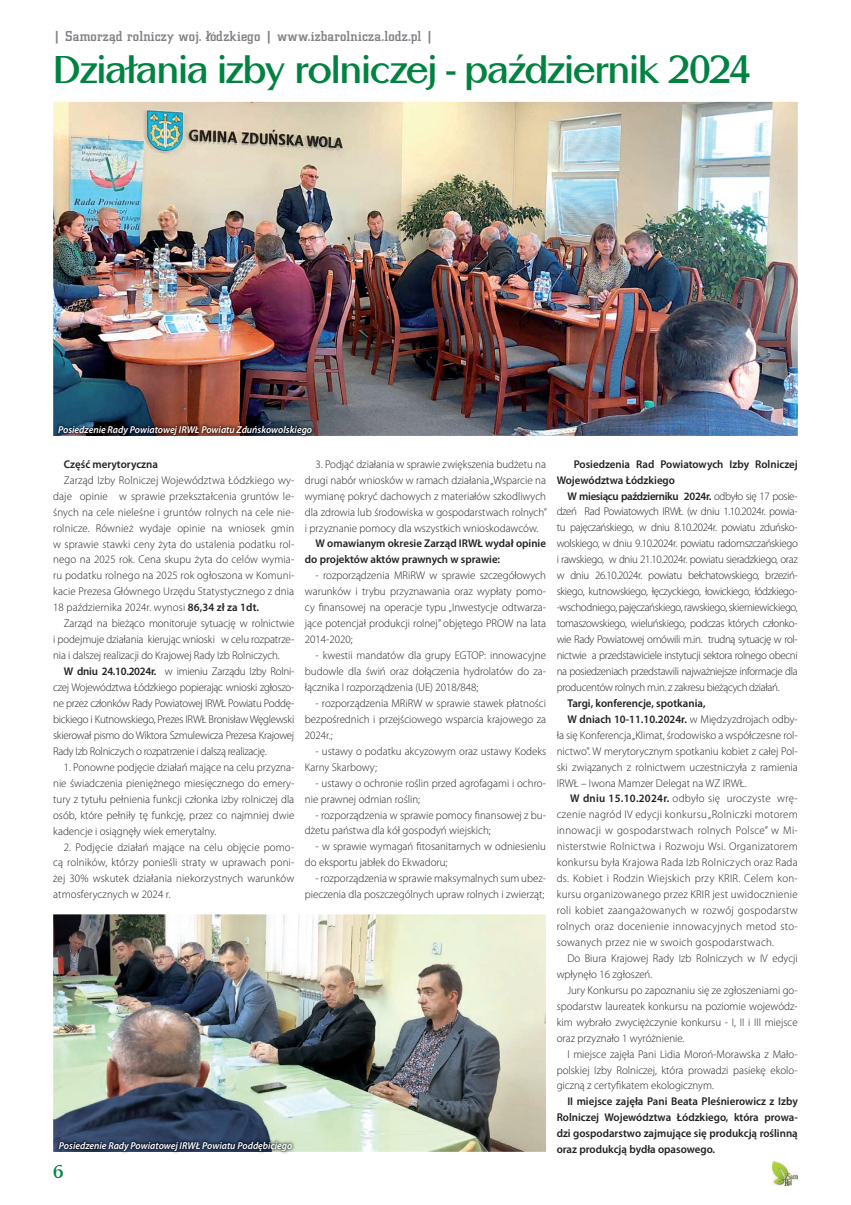
<style>
.page{position:relative;width:851px;height:1205px;background:#fff}
.page>*{position:absolute;margin:0;border:0;box-sizing:border-box;transform-origin:0 0}
.t1{font:700 37.5px "Altrincham";letter-spacing:-.04em;color:#008340}
.t2{font:700 17.5px "Altrincham";color:#008340}
.t3{font:500 15px "City DEE";letter-spacing:.01em;color:#808285}
.t4{font:300 11.25px/16px "Myriad Pro";color:#231f20;text-align:justify}
.t5{font:300 11.25px "Myriad Pro";letter-spacing:.025em;color:#231f20}
.t6{font:600 11.25px/16px "Myriad Pro";color:#231f20}
.t7{font:italic 600 10px "Myriad Pro";color:#fff}
.s1{font-weight:600}
.s2{font-weight:300}
</style>
<div class="page">
<img style="left:772px;top:1161px;width:25px;height:24px">
<svg style="left:205px;top:33px;width:7px;height:6px"></svg>
<img style="left:53px;top:914px;width:493px;height:238px">
<img style="left:53px;top:102px;width:744px;height:334px">
<img style="left:55px;top:422px;width:260px;height:16px">
<img style="left:56px;top:1137px;width:240px;height:17px">
<h3 class="t3" style="left:53px;top:29px;width:381px">| Samorzad rolniczy woj. lódzkiego | www.izbarolnicza.lodz.pl |</h3>
<h1 class="t1" style="left:53px;top:47px;width:699px">Działania izby rolniczej - październik 2024</h1>
<p class="t7" style="left:58px;top:423px;width:255px">Posiedzenie Rady Powiatowej IRWŁ Powiatu Zduńskowolskiego</p>
<p class="t6" style="left:64px;top:456px;width:96px">Część merytoryczna</p>
<p class="t4" style="left:53px;top:472px;width:242px;text-indent:11px">Zarząd Izby Rolniczej Województwa Łódzkiego wy&shy;daje opinie w sprawie przekształcenia gruntów le&shy;śnych na cele nieleśne i gruntów rolnych na cele nie&shy;rolnicze. Również wydaje opinie na wniosek gmin w sprawie stawki ceny żyta do ustalenia podatku rol&shy;nego na 2025 rok. Cena skupu żyta do celów wymia&shy;ru podatku rolnego na 2025 rok ogłoszona w Komuni&shy;kacie Prezesa Głównego Urzędu Statystycznego z dnia 18 października 2024r. wynosi <span class="s1">86,34 zł za 1dt.</span></p>
<p class="t4" style="left:53px;top:616px;width:242px;text-indent:11px">Zarząd na bieżąco monitoruje sytuację w rolnictwie i podejmuje działania kierując wnioski w celu rozpatrze&shy;nia i dalszej realizacji do Krajowej Rady Izb Rolniczych.</p>
<p class="t4" style="left:53px;top:663px;width:242px;text-indent:11px"><span class="s1">W dniu 24.10.2024r.</span> w imieniu Zarządu Izby Rolni&shy;czej Województwa Łódzkiego popierając wnioski zgłoszo&shy;ne przez członków Rady Powiatowej IRWŁ Powiatu Poddę&shy;bickiego i Kutnowskiego, Prezes IRWŁ Bronisław Węglewski skierował pismo do Wiktora Szmulewicza Prezesa Krajowej Rady Izb Rolniczych o rozpatrzenie i dalszą realizację.</p>
<p class="t4" style="left:53px;top:759px;width:242px;text-indent:11px">1. Ponowne podjęcie działań mające na celu przyzna&shy;nie świadczenia pieniężnego miesięcznego do emery&shy;tury z tytułu pełnienia funkcji członka izby rolniczej dla osób, które pełniły tę funkcję, przez co najmniej dwie kadencje i osiągnęły wiek emerytalny.</p>
<p class="t4" style="left:53px;top:839px;width:242px;text-indent:11px">2. Podjęcie działań mające na celu objęcie pomo&shy;cą rolników, którzy ponieśli straty w uprawach poni&shy;żej 30% wskutek działania niekorzystnych warunków atmosferycznych w 2024 r.</p>
<p class="t4" style="left:305px;top:456px;width:243px;text-indent:11px">3. Podjąć działania w sprawie zwiększenia budżetu na drugi nabór wniosków w ramach działania „Wsparcie na wymianę pokryć dachowych z materiałów szkodliwych dla zdrowia lub środowiska w gospodarstwach rolnych” i przyznanie pomocy dla wszystkich wnioskodawców.</p>
<p class="t6" style="left:305px;top:535px;width:242px;text-indent:11px">W omawianym okresie Zarząd IRWŁ wydał opinie do projektów aktów prawnych w sprawie:</p>
<p class="t4" style="left:305px;top:568px;width:242px;text-indent:11px">- rozporządzenia MRiRW w sprawie szczegółowych warunków i trybu przyznawania oraz wypłaty pomo&shy;cy finansowej na operacje typu „Inwestycje odtwarza&shy;jące potencjał produkcji rolnej” objętego PROW na lata 2014-2020;</p>
<p class="t4" style="left:305px;top:647px;width:242px;text-indent:11px">- kwestii mandatów dla grupy EGTOP: innowacyjne budowle dla świń oraz dołączenia hydrolatów do za&shy;łącznika I rozporządzenia (UE) 2018/848;</p>
<p class="t4" style="left:305px;top:695px;width:242px;text-indent:11px">- rozporządzenia MRiRW w sprawie stawek płatności bezpośrednich i przejściowego wsparcia krajowego za 2024r.;</p>
<p class="t4" style="left:305px;top:743px;width:242px;text-indent:11px">- ustawy o podatku akcyzowym oraz ustawy Kodeks<br>Karny Skarbowy;</p>
<p class="t4" style="left:305px;top:775px;width:242px;text-indent:11px">- ustawy o ochronie roślin przed agrofagami i ochro&shy;nie prawnej odmian roślin;</p>
<p class="t4" style="left:305px;top:807px;width:242px;text-indent:11px">- rozporządzenia w sprawie pomocy finansowej z bu&shy;dżetu państwa dla kół gospodyń wiejskich;</p>
<p class="t4" style="left:305px;top:839px;width:242px;text-indent:11px">- w sprawie wymagań fitosanitarnych w odniesieniu do eksportu jabłek do Ekwadoru;</p>
<p class="t4" style="left:305px;top:871px;width:242px;text-align:right">- rozporządzenia w sprawie maksymalnych sum ubez&shy;pieczenia dla poszczególnych upraw rolnych i zwierząt;</p>
<p class="t7" style="left:59px;top:1139px;width:235px">Posiedzenie Rady Powiatowej IRWŁ Powiatu Poddębiciego</p>
<h2 class="t2" style="left:53px;top:1161px;width:12px">6</h2>
<p class="t6" style="left:556px;top:455px;width:242px;text-indent:17px">Posiedzenia Rad Powiatowych Izby Rolniczej<br>Województwa Łódzkiego</p>
<p class="t4" style="left:556px;top:488px;width:242px;text-indent:11px"><span class="s1">W miesiącu październiku 2024r.</span> odbyło się 17 posie&shy;dzeń Rad Powiatowych IRWŁ (w dniu 1.10.2024r. powia&shy;tu pajęczańskiego, w dniu 8.10.2024r. powiatu zduńsko&shy;wolskiego, w dniu 9.10.2024r. powiatu radomszczańskiego i rawskiego, w dniu 21.10.2024r. powiatu sieradzkiego, oraz w dniu 26.10.2024r. powiatu bełchatowskiego, brzeziń&shy;skiego, kutnowskiego, łęczyckiego, łowickiego, łódzkiego--wschodniego, pajęczańskiego, rawskiego, skierniewickiego, tomaszowskiego, wieluńskiego, podczas których członko&shy;wie Rady Powiatowej omówili m.in. trudną sytuację w rol&shy;nictwie a przedstawiciele instytucji sektora rolnego obecni na posiedzeniach przedstawili najważniejsze informacje dla producentów rolnych m.in. z zakresu bieżących działań.</p>
<p class="t6" style="left:567px;top:695px;width:140px">Targi, konferencje, spotkania,</p>
<p class="t6" style="left:567px;top:711px;width:232px">W dniach 10-11.10.2024r. <span class="s2">w Międzyzdrojach odby-</span></p>
<p class="t4" style="left:556px;top:727px;width:242px">ła się Konferencja „Klimat, środowisko a współczesne rol-</p>
<p class="t4" style="left:556px;top:743px;width:242px">nictwo”. W merytorycznym spotkaniu kobiet z całej Pol-</p>
<p class="t4" style="left:556px;top:759px;width:242px">ski związanych z rolnictwem uczestniczyła z ramienia</p>
<p class="t4" style="left:556px;top:775px;width:191px">IRWŁ – Iwona Mamzer Delegat na WZ IRWŁ.</p>
<p class="t5" style="left:570px;top:792px;width:229px"><span class="s1">W dniu 15.10.2024r.</span> odbyło się uroczyste wrę-</p>
<p class="t5" style="left:556px;top:808px;width:242px">czenie nagród IV edycji konkursu „Rolniczki motorem</p>
<p class="t5" style="left:556px;top:824px;width:242px">innowacji w gospodarstwach rolnych Polsce” w Mi-</p>
<p class="t5" style="left:556px;top:840px;width:242px">nisterstwie Rolnictwa i Rozwoju Wsi. Organizatorem</p>
<p class="t5" style="left:556px;top:856px;width:242px">konkursu była Krajowa Rada Izb Rolniczych oraz Rada</p>
<p class="t5" style="left:556px;top:872px;width:242px">ds. Kobiet i Rodzin Wiejskich przy KRIR. Celem kon-</p>
<p class="t5" style="left:556px;top:888px;width:242px">kursu organizowanego przez KRIR jest uwidocznienie</p>
<p class="t5" style="left:556px;top:904px;width:242px">roli kobiet zaangażowanych w rozwój gospodarstw</p>
<p class="t5" style="left:556px;top:920px;width:242px">rolnych oraz docenienie innowacyjnych metod sto-</p>
<p class="t5" style="left:556px;top:936px;width:219px">sowanych przez nie w swoich gospodarstwach.</p>
<p class="t4" style="left:567px;top:950px;width:232px">Do Biura Krajowej Rady Izb Rolniczych w IV edycji</p>
<p class="t4" style="left:556px;top:966px;width:97px">wpłynęło 16 zgłoszeń.</p>
<p class="t4" style="left:567px;top:982px;width:232px">Jury Konkursu po zapoznaniu się ze zgłoszeniami go-</p>
<p class="t4" style="left:556px;top:998px;width:242px">spodarstw laureatek konkursu na poziomie wojewódz-</p>
<p class="t4" style="left:556px;top:1014px;width:242px">kim wybrało zwyciężczynie konkursu - I, II i III miejsce</p>
<p class="t4" style="left:556px;top:1030px;width:129px">oraz przyznało 1 wyróżnienie.</p>
<p class="t4" style="left:567px;top:1046px;width:232px">I miejsce zajęła Pani Lidia Moroń-Morawska z Mało-</p>
<p class="t4" style="left:556px;top:1062px;width:242px">polskiej Izby Rolniczej, która prowadzi pasiekę ekolo-</p>
<p class="t4" style="left:556px;top:1078px;width:159px">giczną z certyfikatem ekologicznym.</p>
<p class="t6" style="left:556px;top:1093px;width:242px;text-align:justify;text-indent:11px">II miejsce zajęła Pani Beata Pleśnierowicz z Izby Rolniczej Województwa Łódzkiego, która prowa&shy;dzi gospodarstwo zajmujące się produkcją roślinną oraz produkcją bydła opasowego.</p>
</div>
